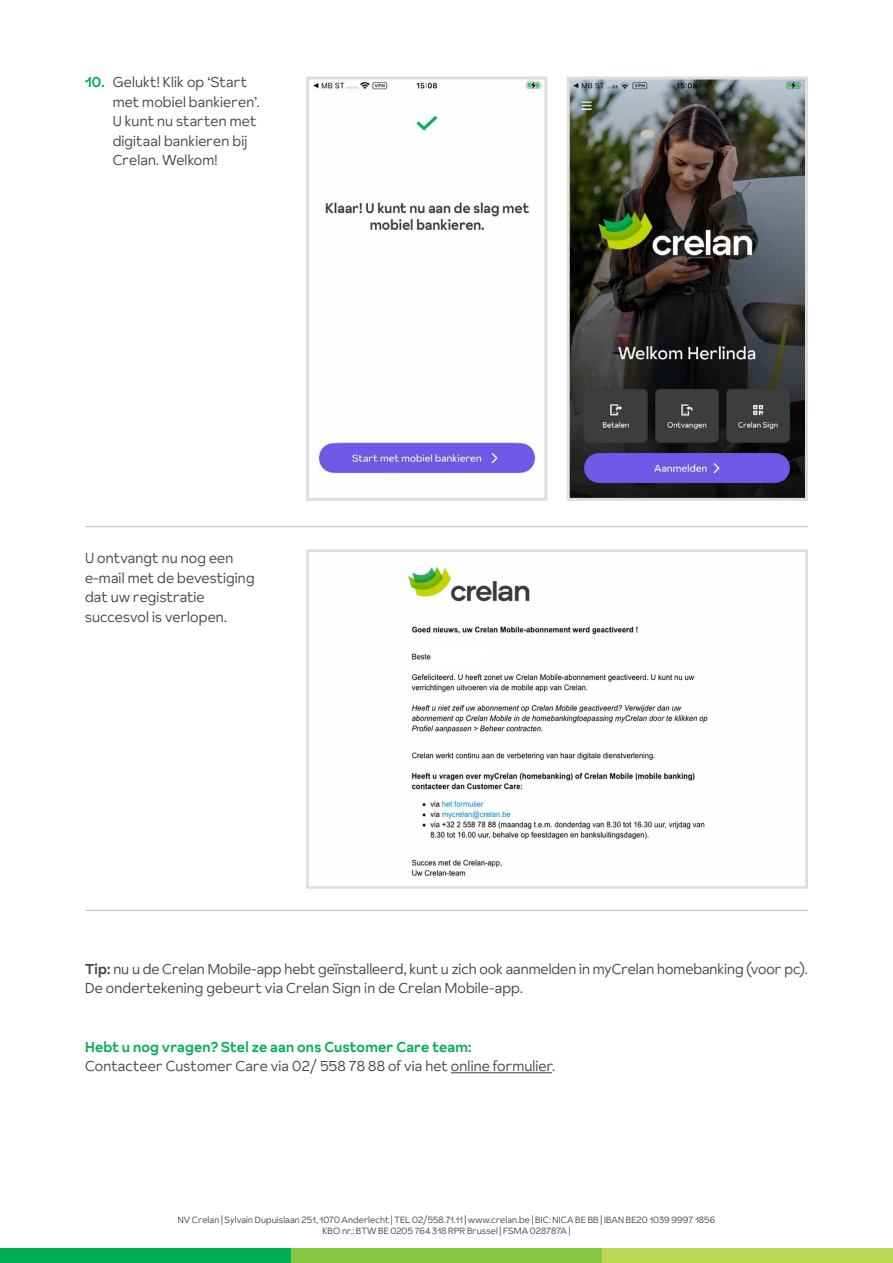
<style>
.page{position:relative;width:893px;height:1263px;background:#fff}
.page>*{position:absolute;margin:0;border:0;box-sizing:border-box;transform-origin:0 0}
.t1{font:300 14.25px/19.5px "Crelan Sunset";letter-spacing:.01em;color:#414042}
.t2{font:500 14.25px "Crelan Sunset";letter-spacing:.015em;color:#00ae53}
.t3{font:300 9px/10.8px "Crelan Sunset";letter-spacing:.01em;color:#414042;text-align:center}
.s1{font-weight:500;color:#00ae53}
.s2{font-weight:500}
</style>
<div class="page">
<div style="left:0;top:1248px;width:291px;height:15px;background:#00ae53"></div>
<div style="left:291px;top:1248px;width:311px;height:15px;background:#88c540"></div>
<div style="left:602px;top:1248px;width:291px;height:15px;background:#bdd753"></div>
<hr style="left:85px;top:526px;width:723px;height:1px;background:#bcbec0">
<hr style="left:85px;top:910px;width:723px;height:1px;background:#bcbec0">
<img style="left:567px;top:76px;width:241px;height:425px">
<svg style="left:306px;top:76px;width:242px;height:425px"></svg>
<svg style="left:306px;top:549px;width:502px;height:340px"></svg>
<hr style="left:451px;top:1072px;width:101px;height:1px;background:#414042">
<div style="left:432px;top:650px;width:57px;height:12px;background:#fff"></div>
<p class="t1" style="left:113px;top:72px;width:148px;text-indent:-28px"><span class="s1">10.</span> Gelukt! Klik op ‘Start met mobiel bankieren’.<br>U kunt nu starten met digitaal bankieren bij<br>Crelan. Welkom!</p>
<p class="t1" style="left:85px;top:548px;width:171px">U ontvangt nu nog een e-mail met de bevestiging dat uw registratie succesvol is verlopen.</p>
<p class="t1" style="left:85px;top:959px;width:724px"><span class="s2">Tip:</span> nu u de Crelan Mobile-app hebt geïnstalleerd, kunt u zich ook aanmelden in myCrelan homebanking (voor pc).<br>De ondertekening gebeurt via Crelan Sign in de Crelan Mobile-app.</p>
<p class="t2" style="left:85px;top:1037px;width:388px">Hebt u nog vragen? Stel ze aan ons Customer Care team:</p>
<p class="t1" style="left:85px;top:1056px;width:471px">Contacteer Customer Care via 02/ 558 78 88 of via het online formulier.</p>
<p class="t3" style="left:178px;top:1214px;width:539px">NV Crelan | Sylvain Dupuislaan 251, 1070 Anderlecht | TEL 02/558.71.11 | www.crelan.be | BIC: NICA BE BB | IBAN BE20 1039 9997 1856<br>KBO nr.: BTW BE 0205 764 318 RPR Brussel | FSMA 028787A |</p>
</div>
